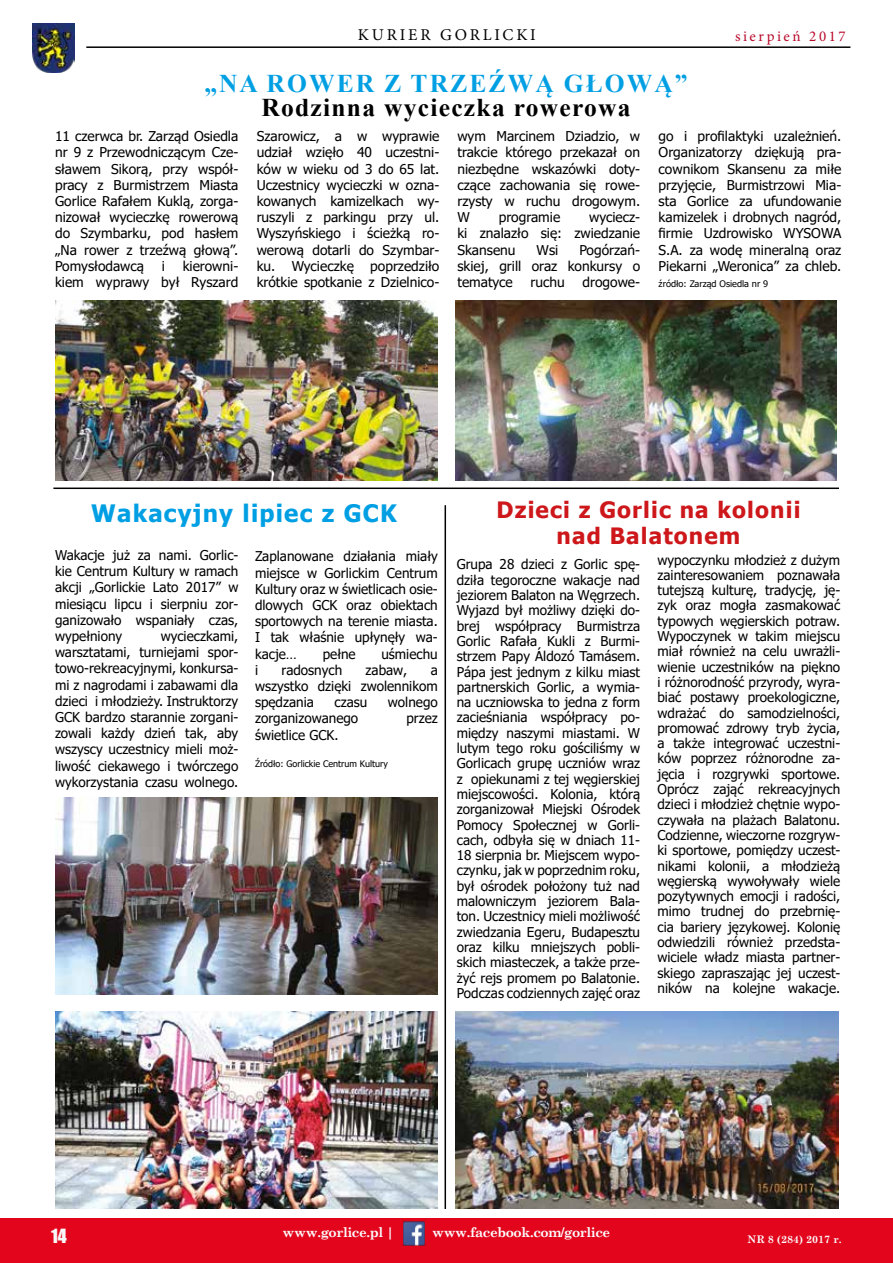
<style>
.page{position:relative;width:893px;height:1263px;background:#fff}
.page>*{position:absolute;margin:0;border:0;box-sizing:border-box;transform-origin:0 0}
.t1{font:700 25.5px "Times New Roman";letter-spacing:.05em;color:#000}
.t2{font:700 25.5px "Times New Roman";letter-spacing:.085em;color:#009fe3}
.t3{font:700 24px "Tahoma";letter-spacing:.05em;color:#009fe3}
.t4{font:700 22.5px/25.8px "Tahoma";letter-spacing:.05em;color:#cd171a;text-align:center}
.t5{font:18px "Impact";color:#f8f8f8}
.t6{font:16.5px "Minion Pro";letter-spacing:.17em;color:#000}
.t7{font:15px "Minion Pro";letter-spacing:.17em;color:#b80a2b}
.t8{font:13.5px/16.2px "Tahoma";color:#000;text-align:justify}
.t9{font:700 13.5px "Century Schoolbook";letter-spacing:-.03em;color:#fbfbfb}
.t10{font:700 10.5px "Century Schoolbook";color:#fafafa}
.t11{font:9px "Tahoma";color:#000}
</style>
<div class="page">
<img style="left:32px;top:24px;width:42px;height:48px">
<hr style="left:86px;top:46px;width:764px;height:2px;background:#000">
<div style="left:0;top:1219px;width:893px;height:44px;background:#e3051c"></div>
<img style="left:403px;top:1221px;width:22px;height:25px">
<img style="left:55px;top:301px;width:383px;height:179px">
<img style="left:455px;top:301px;width:382px;height:179px">
<hr style="left:53px;top:487px;width:786px;height:2px;background:#000">
<img style="left:55px;top:797px;width:383px;height:198px">
<img style="left:55px;top:1012px;width:383px;height:197px">
<hr style="left:445px;top:505px;width:1px;height:704px;background:#000">
<img style="left:455px;top:1012px;width:383px;height:197px">
<p class="t6" style="left:358px;top:23px;width:179px">KURIER GORLICKI</p>
<p class="t7" style="left:735px;top:26px;width:112px">sierpień 2017</p>
<h1 class="t2" style="left:205px;top:65px;width:484px">„NA ROWER Z TRZEŹWĄ GŁOWĄ”</h1>
<h1 class="t1" style="left:261px;top:89px;width:371px">Rodzinna wycieczka rowerowa</h1>
<p class="t8" style="left:55px;top:129px;width:185px">11 czerwca br. Zarząd Osiedla nr 9 z Przewodniczącym Cze&shy;sławem Sikorą, przy współ&shy;pracy z Burmistrzem Miasta Gorlice Rafałem Kuklą, zorga&shy;nizował wycieczkę rowerową do Szymbarku, pod hasłem „Na rower z trzeźwą głową”.<br>Pomysłodawcą</p>
<p class="t8" style="left:55px;top:258px;width:185px;text-align:right">kierowni-<br>kiem wyprawy był Ryszard</p>
<p class="t8" style="left:162px;top:258px;width:5px">i</p>
<p class="t8" style="left:257px;top:129px;width:184px">Szarowicz, a w wyprawie udział wzięło 40 uczestni&shy;ków w wieku od 3 do 65 lat.<br>Uczestnicy wycieczki w ozna&shy;kowanych kamizelkach wy&shy;ruszyli z parkingu przy ul.<br>Wyszyńskiego i ścieżką ro&shy;werową dotarli do Szymbar&shy;ku. Wycieczkę poprzedziło krótkie spotkanie z Dzielnico-</p>
<p class="t8" style="left:457px;top:129px;width:184px">wym Marcinem Dziadzio, w trakcie którego przekazał on niezbędne wskazówki doty&shy;czące zachowania się rowe&shy;rzysty w ruchu drogowym.<br>W</p>
<p class="t8" style="left:457px;top:210px;width:184px;text-indent:132px">wyciecz&shy;ki znalazło się: zwiedzanie Skansenu</p>
<p class="t8" style="left:499px;top:210px;width:63px">programie</p>
<p class="t8" style="left:457px;top:242px;width:184px;text-indent:122px">Pogórzań&shy;skiej, grill oraz konkursy o tematyce</p>
<p class="t8" style="left:537px;top:242px;width:23px">Wsi</p>
<p class="t8" style="left:531px;top:275px;width:36px">ruchu</p>
<p class="t8" style="left:583px;top:275px;width:59px">drogowe-</p>
<p class="t8" style="left:659px;top:129px;width:184px">go i profilaktyki uzależnień.<br>Organizatorzy dziękują pra&shy;cownikom Skansenu za miłe przyjęcie, Burmistrzowi Mia&shy;sta Gorlice za ufundowanie kamizelek i drobnych nagród, firmie Uzdrowisko WYSOWA S.A. za wodę mineralną oraz Piekarni „Weronica” za chleb.</p>
<p class="t11" style="left:659px;top:278px;width:111px">źródło: Zarząd Osiedla nr 9</p>
<h2 class="t3" style="left:91px;top:496px;width:307px">Wakacyjny lipiec z GCK</h2>
<p class="t8" style="left:55px;top:548px;width:185px">Wakacje już za nami. Gorlic&shy;kie Centrum Kultury w ramach akcji „Gorlickie Lato 2017” w miesiącu lipcu i sierpniu zor&shy;ganizowało wspaniały czas, wypełniony</p>
<p class="t8" style="left:55px;top:629px;width:185px;text-indent:106px">wycieczkami, warsztatami, turniejami spor&shy;towo-rekreacyjnymi, konkursa&shy;mi z nagrodami i zabawami dla dzieci i młodzieży. Instruktorzy GCK bardzo starannie zorgani&shy;zowali każdy dzień tak, aby wszyscy uczestnicy mieli moż&shy;liwość ciekawego i twórczego wykorzystania czasu wolnego.</p>
<p class="t8" style="left:255px;top:549px;width:184px">Zaplanowane działania miały miejsce w Gorlickim Centrum Kultury oraz w świetlicach osie&shy;dlowych GCK oraz obiektach sportowych na terenie miasta.<br>I tak właśnie upłynęły wa&shy;kacje…</p>
<p class="t8" style="left:323px;top:646px;width:34px">pełne</p>
<p class="t8" style="left:381px;top:646px;width:58px">uśmiechu</p>
<p class="t8" style="left:255px;top:662px;width:5px">i</p>
<p class="t8" style="left:281px;top:662px;width:62px">radosnych</p>
<p class="t8" style="left:366px;top:662px;width:43px">zabaw,</p>
<p class="t8" style="left:255px;top:662px;width:184px;text-indent:176px">a wszystko dzięki zwolennikom spędzania</p>
<p class="t8" style="left:334px;top:695px;width:34px">czasu</p>
<p class="t8" style="left:388px;top:695px;width:51px">wolnego</p>
<p class="t8" style="left:255px;top:711px;width:105px">zorganizowanego</p>
<p class="t8" style="left:406px;top:711px;width:33px">przez</p>
<p class="t8" style="left:255px;top:727px;width:85px">świetlice GCK.</p>
<p class="t11" style="left:255px;top:757px;width:134px">Źródło: Gorlickie Centrum Kultury</p>
<h3 class="t4" style="left:497px;top:498px;width:305px">Dzieci z Gorlic na kolonii nad Balatonem</h3>
<p class="t8" style="left:457px;top:558px;width:185px;line-height:15.3px">Grupa 28 dzieci z Gorlic spę&shy;dziła tegoroczne wakacje nad jeziorem Balaton na Węgrzech.<br>Wyjazd był możliwy dzięki do&shy;brej współpracy Burmistrza Gorlic Rafała Kukli z Burmi&shy;strzem Papy Áldozó Tamásem.<br>Pápa jest jednym z kilku miast partnerskich Gorlic, a wymia&shy;na uczniowska to jedna z form zacieśniania współpracy po&shy;między naszymi miastami. W lutym tego roku gościliśmy w Gorlicach grupę uczniów wraz z opiekunami z tej węgierskiej miejscowości. Kolonia, którą zorganizował Miejski Ośrodek Pomocy Społecznej w Gorli&shy;cach, odbyła się w dniach 11- 18 sierpnia br. Miejscem wypo&shy;czynku, jak w poprzednim roku, był ośrodek położony tuż nad malowniczym jeziorem Bala&shy;ton. Uczestnicy mieli możliwość zwiedzania Egeru, Budapesztu oraz kilku mniejszych pobli&shy;skich miasteczek, a także prze&shy;żyć rejs promem po Balatonie.<br>Podczas codziennych zajęć oraz</p>
<p class="t8" style="left:657px;top:553px;width:184px;line-height:15.3px">wypoczynku młodzież z dużym zainteresowaniem poznawała tutejszą kulturę, tradycję, ję&shy;zyk oraz mogła zasmakować typowych węgierskich potraw.<br>Wypoczynek w takim miejscu miał również na celu uwrażli&shy;wienie uczestników na piękno i różnorodność przyrody, wyra&shy;biać postawy proekologiczne, wdrażać do samodzielności, promować zdrowy tryb życia, a także integrować uczestni&shy;ków poprzez różnorodne za&shy;jęcia i rozgrywki sportowe.<br>Oprócz zająć rekreacyjnych dzieci i młodzież chętnie wypo&shy;czywała na plażach Balatonu.<br>Codzienne, wieczorne rozgryw&shy;ki sportowe, pomiędzy uczest&shy;nikami kolonii, a młodzieżą węgierską wywoływały wiele pozytywnych emocji i radości, mimo trudnej do przebrnię&shy;cia bariery językowej. Kolonię odwiedzili również przedsta&shy;wiciele władz miasta partner&shy;skiego zapraszając jej uczest&shy;ników na kolejne wakacje.</p>
<h3 class="t5" style="left:51px;top:1222px;width:17px">14</h3>
<p class="t9" style="left:283px;top:1222px;width:113px">www.gorlice.pl |</p>
<p class="t9" style="left:432px;top:1222px;width:180px">www.facebook.com/gorlice</p>
<p class="t10" style="left:748px;top:1231px;width:96px">NR 8 (284) 2017 r.</p>
</div>
